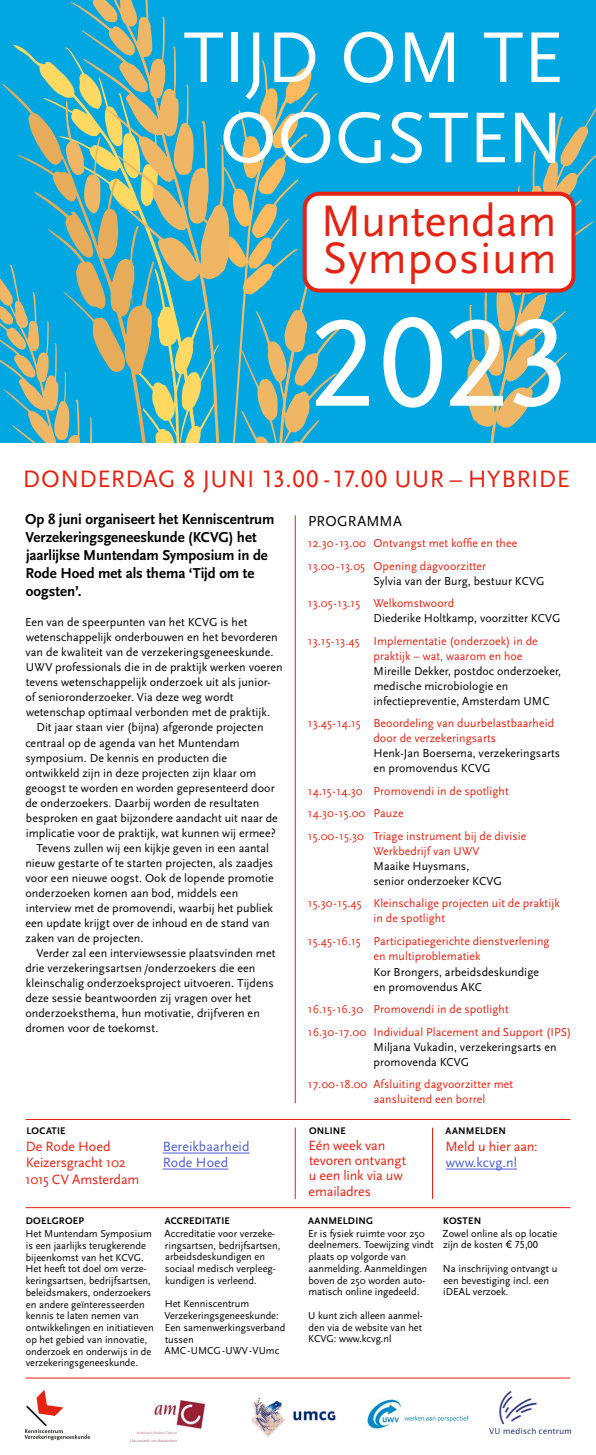
<style>
.page{position:relative;width:596px;height:1455px;background:#fff}
.page>*{position:absolute;margin:0;border:0;box-sizing:border-box;transform-origin:0 0}
.t1{font:130px "Scala Sans Caps";color:#fff}
.t2{font:75px/80.2px "Scala Sans Caps";color:#fff;text-align:center}
.t3{font:46.1px/36.3px "Scala Sans";letter-spacing:.005em;color:#e42313}
.t4{font:24.8px "Scala Sans Caps";letter-spacing:.02em;color:#e42313}
.t5{font:700 15px/18px "Scala Sans";letter-spacing:-.005em;color:#000}
.t6{font:15px "Scala Sans Caps";letter-spacing:.015em;color:#000}
.t7{font:14px/15.3px "Scala Sans";letter-spacing:-.01em;color:#e42313}
.t8{font:14px/16px "Scala Sans";letter-spacing:.005em;color:#4f5cd6}
.t9{font:12px/15px "Scala Sans";letter-spacing:.005em;color:#000}
.t10{font:12px/15px "Scala Sans";letter-spacing:.005em;color:#e42313}
.t11{font:10.5px/11.7px "Scala Sans";color:#000}
.t12{font:700 10px "Scala Sans";letter-spacing:.02em;color:#000}
.s1{font-family:"Akkurat LL"}
.s2{font-family:"Scala Sans Caps"}
</style>
<div class="page">
<div style="left:0;top:0;width:595px;height:442px;background:#00a7e1"></div>
<svg style="left:467px;top:109px;width:128px;height:333px"></svg>
<svg style="left:484px;top:292px;width:31px;height:84px"></svg>
<svg style="left:0;top:0;width:342px;height:442px"></svg>
<div style="left:304px;top:194px;width:269px;height:96px;background:#fff;border-radius:14px"></div>
<div style="left:302px;top:192px;width:273px;height:100px;border:4px solid #e42313;border-radius:14px"></div>
<hr style="left:163px;top:1152px;width:86px;height:1px;background:#4f5cd6">
<hr style="left:163px;top:1168px;width:65px;height:1px;background:#4f5cd6">
<hr style="left:445px;top:1168px;width:72px;height:1px;background:#4f5cd6">
<hr style="left:26px;top:1377px;width:544px;height:1px;background:#e42313">
<hr style="left:26px;top:1207px;width:544px;height:1px;background:#e42313">
<hr style="left:26px;top:1119px;width:544px;height:1px;background:#e42313">
<hr style="left:295px;top:1127px;width:1px;height:71px;background:#e42313">
<hr style="left:432px;top:1127px;width:1px;height:71px;background:#e42313">
<hr style="left:295px;top:515px;width:1px;height:587px;background:#e42313">
<svg style="left:24px;top:1389px;width:66px;height:50px"></svg>
<img style="left:251px;top:1397px;width:85px;height:41px">
<img style="left:367px;top:1398px;width:102px;height:31px">
<img style="left:489px;top:1391px;width:81px;height:42px">
<img style="left:130px;top:1400px;width:75px;height:41px">
<h2 class="t2" style="left:183px;top:19px;width:381px">TIJD OM TE<br>OOGSTEN</h2>
<h3 class="t3" style="left:320px;top:204px;width:237px">Muntendam<br>Symposium</h3>
<h1 class="t1" style="left:309px;top:293px;width:264px">2023</h1>
<h3 class="t4" style="left:23px;top:465px;width:548px">DONDERDAG 8 JUNI 13.00 -17.00 UUR – HYBRIDE</h3>
<p class="t5" style="left:25px;top:511px;width:251px">Op 8 juni organiseert het Kenniscentrum<br>Verzekeringsgeneeskunde (KCVG) het jaarlijkse Muntendam Symposium in de<br>Rode Hoed met als thema ‘Tijd om te oogsten’.</p>
<p class="t9" style="left:25px;top:615px;width:224px">Een van de speerpunten van het KCVG is het</p>
<p class="t9" style="left:26px;top:630px;width:253px">wetenschappelijk onderbouwen en het bevorderen</p>
<p class="t9" style="left:26px;top:645px;width:249px">van de kwaliteit van de verzekeringsgeneeskunde.</p>
<p class="t9" style="left:26px;top:660px;width:258px">UWV professionals die in de praktijk werken voeren</p>
<p class="t9" style="left:26px;top:675px;width:246px">tevens wetenschappelijk onderzoek uit als junior-</p>
<p class="t9" style="left:25px;top:690px;width:210px">of senioronderzoeker. Via deze weg wordt</p>
<p class="t9" style="left:26px;top:705px;width:245px">wetenschap optimaal verbonden met de praktijk.</p>
<p class="t9" style="left:36px;top:720px;width:228px">Dit jaar staan vier (bijna) afgeronde projecten</p>
<p class="t9" style="left:25px;top:735px;width:216px">centraal op de agenda van het Muntendam</p>
<p class="t9" style="left:25px;top:750px;width:203px">symposium. De kennis en producten die</p>
<p class="t9" style="left:25px;top:765px;width:232px">ontwikkeld zijn in deze projecten zijn klaar om</p>
<p class="t9" style="left:25px;top:780px;width:250px">geoogst te worden en worden gepresenteerd door</p>
<p class="t9" style="left:25px;top:795px;width:235px">de onderzoekers. Daarbij worden de resultaten</p>
<p class="t9" style="left:26px;top:810px;width:253px">besproken en gaat bijzondere aandacht uit naar de</p>
<p class="t9" style="left:26px;top:825px;width:251px">implicatie voor de praktijk, wat kunnen wij ermee?</p>
<p class="t9" style="left:36px;top:840px;width:234px">Tevens zullen wij een kijkje geven in een aantal</p>
<p class="t9" style="left:25px;top:855px;width:249px">nieuw gestarte of te starten projecten, als zaadjes</p>
<p class="t9" style="left:26px;top:870px;width:249px">voor een nieuwe oogst. Ook de lopende promotie</p>
<p class="t9" style="left:25px;top:885px;width:214px">onderzoeken komen aan bod, middels een</p>
<p class="t9" style="left:26px;top:900px;width:248px">interview met de promovendi, waarbij het publiek</p>
<p class="t9" style="left:25px;top:915px;width:245px">een update krijgt over de inhoud en de stand van</p>
<p class="t9" style="left:25px;top:930px;width:119px">zaken van de projecten.</p>
<p class="t9" style="left:36px;top:945px;width:240px">Verder zal een interviewsessie plaatsvinden met</p>
<p class="t9" style="left:25px;top:960px;width:231px">drie verzekeringsartsen /onderzoekers die een</p>
<p class="t9" style="left:26px;top:975px;width:249px">kleinschalig onderzoeksproject uitvoeren. Tijdens</p>
<p class="t9" style="left:25px;top:990px;width:227px">deze sessie beantwoorden zij vragen over het</p>
<p class="t9" style="left:25px;top:1005px;width:236px">onderzoeksthema, hun motivatie, drijfveren en</p>
<p class="t9" style="left:25px;top:1020px;width:134px">dromen voor de toekomst.</p>
<p class="t12" style="left:26px;top:1125px;width:41px">LOCATIE</p>
<p class="t7" style="left:25px;top:1138px;width:115px;line-height:16.5px">De Rode Hoed<br>Keizersgracht 102<br>1015 CV Amsterdam</p>
<p class="t8" style="left:163px;top:1138px;width:88px">Bereikbaarheid<br>Rode Hoed</p>
<p class="t12" style="left:26px;top:1215px;width:60px">DOELGROEP</p>
<p class="t11" style="left:25px;top:1227px;width:130px">Het Muntendam Symposium is een jaarlijks terugkerende bijeenkomst van het KCVG.<br>Het heeft tot doel om verze&shy;keringsartsen, bedrijfsartsen, beleidsmakers, onderzoekers en andere geïnteresseerden kennis te laten nemen van ontwikkelingen en initiatieven op het gebied van innovatie, onderzoek en onderwijs in de verzekeringsgeneeskunde.</p>
<p class="t12" style="left:164px;top:1215px;width:67px">ACCREDITATIE</p>
<p class="t11" style="left:164px;top:1227px;width:117px">Accreditatie voor verzeke&shy;ringsartsen, bedrijfsartsen, arbeidsdeskundigen en sociaal medisch verpleeg&shy;kundigen is verleend.</p>
<p class="t11" style="left:164px;top:1297px;width:122px">Het Kenniscentrum<br>Verzekeringsgeneeskunde:<br>Een samenwerkingsverband tussen<br>AMC-UMCG-UWV-VUmc</p>
<p class="t6" style="left:308px;top:512px;width:95px">PROGRAMMA</p>
<p class="t10" style="left:308px;top:532px;width:211px;line-height:22.5px">12.30-13.00 Ontvangst met koffie en thee<br>13.00-13.05 Opening dagvoorzitter</p>
<p class="t9" style="left:373px;top:573px;width:172px">Sylvia van der Burg, bestuur KCVG</p>
<p class="t10" style="left:308px;top:596px;width:148px">13.05-13.15 Welkomstwoord</p>
<p class="t9" style="left:373px;top:611px;width:188px">Diederike Holtkamp, voorzitter KCVG</p>
<p class="t10" style="left:373px;top:633px;width:166px;text-indent:-65px">13.15-13.45 Implementatie (onderzoek) in de praktijk – wat, waarom en hoe</p>
<p class="t9" style="left:373px;top:663px;width:189px">Mireille Dekker, postdoc onderzoeker, medische microbiologie en infectiepreventie, Amsterdam UMC</p>
<p class="t10" style="left:373px;top:716px;width:182px;text-indent:-65px">13.45-14.15 Beoordeling van duurbelastbaarheid door de verzekeringsarts</p>
<p class="t9" style="left:373px;top:746px;width:188px">Henk-Jan Boersema, verzekeringsarts en promovendus KCVG</p>
<p class="t10" style="left:308px;top:779px;width:220px;line-height:22.5px">14.15-14.30 Promovendi in de spotlight<br>14.30-15.00 Pauze<br>15.00-15.30 Triage instrument bij de divisie</p>
<p class="t10" style="left:373px;top:843px;width:107px">Werkbedrijf van UWV</p>
<p class="t9" style="left:373px;top:858px;width:130px">Maaike Huysmans, senior onderzoeker KCVG</p>
<p class="t10" style="left:373px;top:896px;width:188px;text-indent:-65px">15.30-15.45 Kleinschalige projecten uit de praktijk in de spotlight</p>
<p class="t10" style="left:308px;top:933px;width:243px;text-align:center">15.45-16.15 Participatiegerichte dienstverlening en multiproblematiek</p>
<p class="t9" style="left:373px;top:964px;width:167px">Kor Brongers, arbeidsdeskundige en promovendus AKC</p>
<p class="t10" style="left:308px;top:998px;width:265px;line-height:22.5px">16.15-16.30 Promovendi in de spotlight<br>16.30-17.00 Individual Placement and Support (IPS)</p>
<p class="t9" style="left:373px;top:1039px;width:184px">Miljana Vukadin, verzekeringsarts en promovenda KCVG</p>
<p class="t10" style="left:373px;top:1076px;width:141px;text-indent:-66px">17.00-18.00 Afsluiting dagvoorzitter met aansluitend een borrel</p>
<p class="t12" style="left:309px;top:1125px;width:38px">ONLINE</p>
<p class="t7" style="left:308px;top:1137px;width:99px">Eén week van tevoren ontvangt u een link via uw emailadres</p>
<p class="t12" style="left:308px;top:1215px;width:67px">AANMELDING</p>
<p class="t11" style="left:308px;top:1227px;width:127px">Er is fysiek ruimte voor 250 deelnemers. Toewijzing vindt plaats op volgorde van aanmelding. Aanmeldingen boven de 250 worden auto&shy;matisch online ingedeeld.</p>
<p class="t11" style="left:308px;top:1309px;width:116px;text-align:justify">U kunt zich alleen aanmel&shy;den via de website van het KCVG: www.kcvg.nl</p>
<p class="t12" style="left:445px;top:1125px;width:62px">AANMELDEN</p>
<p class="t7" style="left:445px;top:1138px;width:94px">Meld u hier aan:</p>
<p class="t8" style="left:445px;top:1154px;width:73px">www.kcvg.nl</p>
<p class="t12" style="left:443px;top:1215px;width:39px">KOSTEN</p>
<p class="t11" style="left:442px;top:1227px;width:116px">Zowel online als op locatie zijn de kosten <span class="s1">€</span> <span class="s2">75,00</span></p>
<p class="t11" style="left:442px;top:1262px;width:116px">Na inschrijving ontvangt u een bevestiging incl. een iDEAL verzoek.</p>
</div>
